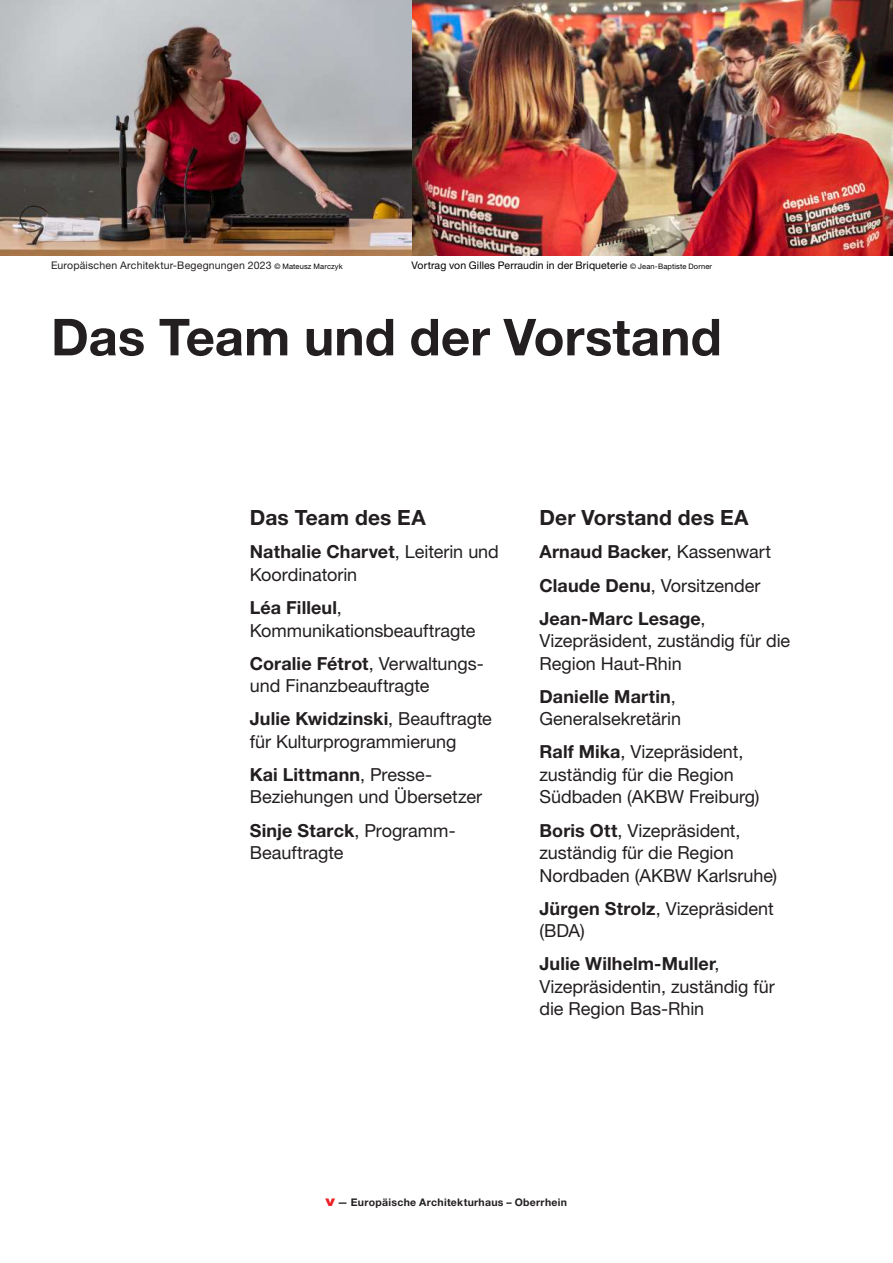
<style>
.page{position:relative;width:893px;height:1263px;background:#fff}
.page>*{position:absolute;margin:0;border:0;box-sizing:border-box;transform-origin:0 0}
.t1{font:700 51px "Helvetica Neue LT Std";color:#231f20}
.t2{font:700 21px "Helvetica Neue LT Std";letter-spacing:.005em;color:#231f20}
.t3{font:18px/22.5px "Helvetica Neue LT Std";letter-spacing:-.005em;color:#231f20}
.t4{font:700 18px/33.2px "Helvetica Neue LT Std";letter-spacing:.005em;color:#231f20}
.t5{font:10.5px "Helvetica Neue LT Std";letter-spacing:.01em;color:#000}
.t6{font:10.5px "Helvetica Neue LT Std";letter-spacing:.02em;color:#231f20}
.t7{font:700 10.5px "Helvetica Neue LT Std";letter-spacing:.03em;color:#231f20}
.s1{font-size:7.5px;color:#000}
.s2{font-size:7.5px}
.s3{font-weight:700}
.s4{font-weight:400}
.s5{font-weight:900;font-stretch:expanded;color:#ee1d23}
</style>
<div class="page">
<img style="left:0;top:0;width:893px;height:255px">
<p class="t6" style="left:51px;top:259px;width:293px">Europäischen Architektur-Begegnungen 2023 <span class="s1">© Mateusz Marczyk</span></p>
<p class="t5" style="left:412px;top:259px;width:302px">Vortrag von Gilles Perraudin in der Briqueterie <span class="s2">© Jean-Baptiste Dorner</span></p>
<h1 class="t1" style="left:51px;top:306px;width:672px">Das Team und der Vorstand</h1>
<p class="t2" style="left:250px;top:505px;width:177px">Das Team des EA</p>
<p class="t3" style="left:250px;top:540px;width:251px"><span class="s3">Nathalie Charvet</span>, Leiterin und<br>Koordinatorin</p>
<p class="t3" style="left:250px;top:596px;width:227px"><span class="s3">Léa Filleul</span>,<br>Kommunikationsbeauftragte</p>
<p class="t3" style="left:250px;top:652px;width:235px"><span class="s3">Coralie Fétrot</span>, Verwaltungs&shy;und Finanzbeauftragte</p>
<p class="t3" style="left:250px;top:707px;width:244px"><span class="s3">Julie Kwidzinski</span>, Beauftragte für Kulturprogrammierung</p>
<p class="t3" style="left:250px;top:763px;width:234px"><span class="s3">Kai Littmann</span>, Presse-<br>Beziehungen und Übersetzer</p>
<p class="t3" style="left:250px;top:819px;width:207px"><span class="s3">Sinje Starck</span>, Programm-<br>Beauftragte</p>
<p class="t2" style="left:539px;top:505px;width:211px">Der Vorstand des EA</p>
<p class="t4" style="left:539px;top:535px;width:233px">Arnaud Backer<span class="s4">, Kassenwart<br></span>Claude Denu<span class="s4">, Vorsitzender<br></span>Jean-Marc Lesage<span class="s4">,</span></p>
<p class="t3" style="left:539px;top:629px;width:252px">Vizepräsident, zuständig für die<br>Region Haut-Rhin</p>
<p class="t3" style="left:539px;top:685px;width:143px"><span class="s3">Danielle Martin</span>,<br>Generalsekretärin</p>
<p class="t3" style="left:539px;top:740px;width:221px"><span class="s3">Ralf Mika</span>, Vizepräsident, zuständig für die Region<br>Südbaden (AKBW Freiburg)</p>
<p class="t3" style="left:539px;top:819px;width:239px"><span class="s3">Boris Ott</span>, Vizepräsident, zuständig für die Region<br>Nordbaden (AKBW Karlsruhe)</p>
<p class="t3" style="left:539px;top:897px;width:236px"><span class="s3">Jürgen Strolz</span>, Vizepräsident (BDA)</p>
<p class="t3" style="left:539px;top:952px;width:237px"><span class="s3">Julie Wilhelm-Muller</span>,<br>Vizepräsidentin, zuständig für die Region Bas-Rhin</p>
<p class="t7" style="left:326px;top:1196px;width:243px"><span class="s5">V</span> — Europäische Architekturhaus – Oberrhein</p>
</div>
